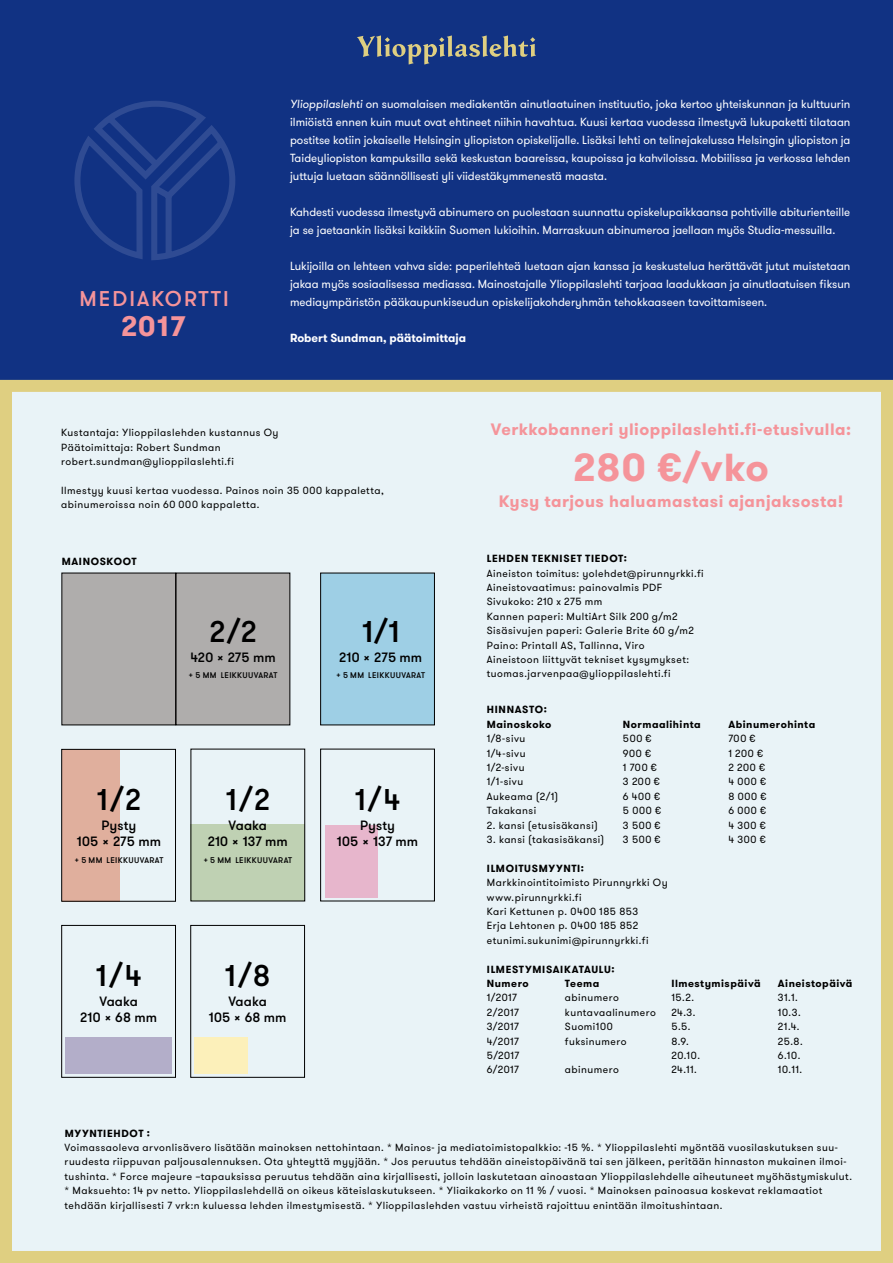
<style>
.page{position:relative;width:893px;height:1263px;background:#fff}
.page>*{position:absolute;margin:0;border:0;box-sizing:border-box;transform-origin:0 0}
.t1{font:700 39px "GT Walsheim";letter-spacing:.02em;color:#f5949a}
.t2{font:500 30px "GT Walsheim";color:#000}
.t3{font:700 28.2px "GT Walsheim";color:#f5949a}
.t4{font:500 21.3px "GT Walsheim";letter-spacing:.095em;color:#f5949a}
.t5{font:700 16.5px "GT Walsheim";letter-spacing:.03em;color:#f5949a}
.t6{font:500 13.5px/16.5px "GT Walsheim";letter-spacing:.01em;color:#000;text-align:center}
.t7{font:11.7px/18px "GT Walsheim";color:#fff;text-align:justify}
.t8{font:700 11.7px "GT Walsheim";color:#fff}
.t9{font:10.35px/14.4px "GT Walsheim";letter-spacing:.045em;color:#000}
.t10{font:700 10.35px/14.4px "GT Walsheim";letter-spacing:.06em;color:#000}
.t11{font:500 8.25px "GT Walsheim";letter-spacing:.04em;color:#000}
.s1{font-style:italic}
</style>
<div class="page">
<div style="left:0;top:34px;width:893px;height:1229px;background:#e9f3f7"></div>
<div style="left:0;top:0;width:893px;height:380px;background:#113283"></div>
<svg style="left:74px;top:101px;width:161px;height:159px"></svg>
<svg style="left:357px;top:35px;width:179px;height:30px"></svg>
<div style="left:0;top:380px;width:893px;height:883px;border:12px solid #dfcf81"></div>
<div style="left:191px;top:824px;width:114px;height:77px;background:#bfd1b3"></div>
<div style="left:62px;top:749px;width:57px;height:152px;background:#e0af9d"></div>
<div style="left:321px;top:573px;width:113px;height:152px;background:#9ecfe5"></div>
<div style="left:320px;top:573px;width:115px;height:152px;border:1px solid #000"></div>
<div style="left:61px;top:749px;width:115px;height:152px;border:1px solid #000"></div>
<div style="left:191px;top:925px;width:114px;height:152px;border:1px solid #000"></div>
<div style="left:325px;top:825px;width:53px;height:72px;background:#e7b6cc"></div>
<div style="left:195px;top:1038px;width:53px;height:36px;background:#fcf0ba"></div>
<div style="left:320px;top:749px;width:115px;height:152px;border:1px solid #000"></div>
<div style="left:61px;top:925px;width:115px;height:152px;border:1px solid #000"></div>
<div style="left:65px;top:1038px;width:106px;height:36px;background:#b3aec9"></div>
<div style="left:62px;top:573px;width:114px;height:152px;background:#afadac"></div>
<div style="left:176px;top:573px;width:114px;height:152px;background:#afadac"></div>
<h3 class="t4" style="left:80px;top:285px;width:151px">MEDIAKORTTI</h3>
<h3 class="t3" style="left:121px;top:308px;width:66px">2017</h3>
<p class="t7" style="left:290px;top:95px;width:562px"><span class="s1">Ylioppilaslehti</span> on suomalaisen mediakentän ainutlaatuinen instituutio, joka kertoo yhteiskunnan ja kulttuurin ilmiöistä ennen kuin muut ovat ehtineet niihin havahtua. Kuusi kertaa vuodessa ilmestyvä lukupaketti tilataan postitse kotiin jokaiselle Helsingin yliopiston opiskelijalle. Lisäksi lehti on telinejakelussa Helsingin yliopiston ja Taideyliopiston kampuksilla sekä keskustan baareissa, kaupoissa ja kahviloissa. Mobiilissa ja verkossa lehden juttuja luetaan säännöllisesti yli viidestäkymmenestä maasta.</p>
<p class="t7" style="left:290px;top:203px;width:562px">Kahdesti vuodessa ilmestyvä abinumero on puolestaan suunnattu opiskelupaikkaansa pohtiville abiturienteille ja se jaetaankin lisäksi kaikkiin Suomen lukioihin. Marraskuun abinumeroa jaellaan myös Studia-messuilla.</p>
<p class="t7" style="left:290px;top:257px;width:562px">Lukijoilla on lehteen vahva side: paperilehteä luetaan ajan kanssa ja keskustelua herättävät jutut muistetaan jakaa myös sosiaalisessa mediassa. Mainostajalle Ylioppilaslehti tarjoaa laadukkaan ja ainutlaatuisen fiksun mediaympäristön pääkaupunkiseudun opiskelijakohderyhmän tehokkaaseen tavoittamiseen.</p>
<p class="t8" style="left:290px;top:330px;width:177px">Robert Sundman, päätoimittaja</p>
<p class="t9" style="left:61px;top:426px;width:219px">Kustantaja: Ylioppilaslehden kustannus Oy<br>Päätoimittaja: Robert Sundman robert.sundman@ylioppilaslehti.fi</p>
<p class="t9" style="left:61px;top:483px;width:324px">Ilmestyy kuusi kertaa vuodessa. Painos noin 35 000 kappaletta, abinumeroissa noin 60 000 kappaletta.</p>
<p class="t10" style="left:62px;top:554px;width:77px">mainoskoot</p>
<h2 class="t2" style="left:210px;top:613px;width:49px">2/2</h2>
<h3 class="t6" style="left:190px;top:649px;width:87px">420 X 275 MM</h3>
<p class="t11" style="left:189px;top:670px;width:22px">+ 5 MM</p>
<p class="t11" style="left:221px;top:670px;width:58px">LEIKKUUVARAT</p>
<h2 class="t2" style="left:97px;top:781px;width:46px">1/2</h2>
<h3 class="t6" style="left:77px;top:817px;width:86px">PYSTY<br>105 X 275 MM</h3>
<p class="t11" style="left:75px;top:855px;width:22px">+ 5 MM</p>
<p class="t11" style="left:107px;top:855px;width:58px">LEIKKUUVARAT</p>
<h2 class="t2" style="left:96px;top:957px;width:47px">1/4</h2>
<h3 class="t6" style="left:80px;top:993px;width:78px">VAAKA<br>210 X 68 MM</h3>
<h2 class="t2" style="left:226px;top:781px;width:46px">1/2</h2>
<h3 class="t6" style="left:208px;top:817px;width:82px">VAAKA<br>210 X 137 MM</h3>
<p class="t11" style="left:203px;top:855px;width:22px">+ 5 MM</p>
<p class="t11" style="left:235px;top:855px;width:58px">LEIKKUUVARAT</p>
<h2 class="t2" style="left:225px;top:957px;width:47px">1/8</h2>
<h3 class="t6" style="left:209px;top:993px;width:79px">VAAKA<br>105 X 68 MM</h3>
<h2 class="t2" style="left:362px;top:613px;width:39px">1/1</h2>
<h3 class="t6" style="left:339px;top:649px;width:85px">210 X 275 MM</h3>
<p class="t11" style="left:336px;top:670px;width:22px">+ 5 MM</p>
<p class="t11" style="left:368px;top:670px;width:58px">LEIKKUUVARAT</p>
<h2 class="t2" style="left:355px;top:781px;width:47px">1/4</h2>
<h3 class="t6" style="left:337px;top:817px;width:83px">PYSTY<br>105 X 137 MM</h3>
<h3 class="t5" style="left:491px;top:419px;width:362px">Verkkobanneri ylioppilaslehti.fi-etusivulla:</h3>
<h1 class="t1" style="left:573px;top:442px;width:197px">280 €/vko</h1>
<h3 class="t5" style="left:499px;top:490px;width:346px">Kysy tarjous haluamastasi ajanjaksosta!</h3>
<p class="t10" style="left:487px;top:551px;width:142px">Lehden tekniset tiedot:</p>
<p class="t9" style="left:487px;top:566px;width:218px">Aineiston toimitus: yolehdet@pirunnyrkki.fi Aineistovaatimus: painovalmis PDF Sivukoko: 210 x 275 mm<br>Kannen paperi: MultiArt Silk 200 g/m2<br>Sisäsivujen paperi: Galerie Brite 60 g/m2<br>Paino: Printall AS, Tallinna, Viro<br>Aineistoon liittyvät tekniset kysymykset: tuomas.jarvenpaa@ylioppilaslehti.fi</p>
<p class="t10" style="left:487px;top:703px;width:105px">hinnasto:<br>Mainoskoko N</p>
<p class="t10" style="left:631px;top:717px;width:89px">ormaalihinta A</p>
<p class="t10" style="left:736px;top:717px;width:81px">binumerohinta</p>
<p class="t9" style="left:487px;top:732px;width:40px">1/8-sivu</p>
<p class="t9" style="left:623px;top:732px;width:30px">500 €</p>
<p class="t9" style="left:728px;top:732px;width:29px">700 €</p>
<p class="t9" style="left:487px;top:746px;width:40px">1/4-sivu</p>
<p class="t9" style="left:623px;top:746px;width:30px">900 €</p>
<p class="t9" style="left:728px;top:746px;width:36px">1 200 €</p>
<p class="t9" style="left:487px;top:760px;width:39px">1/2-sivu</p>
<p class="t9" style="left:623px;top:760px;width:36px">1 700 €</p>
<p class="t9" style="left:728px;top:760px;width:38px">2 200 €</p>
<p class="t9" style="left:487px;top:775px;width:38px">1/1-sivu</p>
<p class="t9" style="left:623px;top:775px;width:39px">3 200 €</p>
<p class="t9" style="left:728px;top:775px;width:39px">4 000 €</p>
<p class="t9" style="left:487px;top:789px;width:73px">Aukeama (2/1)</p>
<p class="t9" style="left:623px;top:789px;width:39px">6 400 €</p>
<p class="t9" style="left:728px;top:789px;width:40px">8 000 €</p>
<p class="t9" style="left:487px;top:804px;width:51px">Takakansi</p>
<p class="t9" style="left:623px;top:804px;width:40px">5 000 €</p>
<p class="t9" style="left:728px;top:804px;width:39px">6 000 €</p>
<p class="t9" style="left:487px;top:818px;width:112px">2. kansi (etusisäkansi)</p>
<p class="t9" style="left:623px;top:818px;width:39px">3 500 €</p>
<p class="t9" style="left:728px;top:818px;width:39px">4 300 €</p>
<p class="t9" style="left:487px;top:832px;width:119px">3. kansi (takasisäkansi)</p>
<p class="t9" style="left:623px;top:832px;width:39px">3 500 €</p>
<p class="t9" style="left:728px;top:832px;width:39px">4 300 €</p>
<p class="t10" style="left:487px;top:861px;width:99px">ilmoitusmyynti:</p>
<p class="t9" style="left:487px;top:876px;width:182px">Markkinointitoimisto Pirunnyrkki Oy www.pirunnyrkki.fi<br>Kari Kettunen p. 0400 185 853<br>Erja Lehtonen p. 0400 185 852 etunimi.sukunimi@pirunnyrkki.fi</p>
<p class="t10" style="left:487px;top:962px;width:129px">ilm estymisaikataulu:<br>Numero T</p>
<p class="t10" style="left:570px;top:976px;width:31px">eema</p>
<p class="t10" style="left:671px;top:976px;width:183px">I lmestymispäivä Aineistopäivä</p>
<p class="t9" style="left:487px;top:991px;width:32px">1/2017</p>
<p class="t9" style="left:565px;top:991px;width:55px">abinumero</p>
<p class="t9" style="left:671px;top:991px;width:24px">15.2.</p>
<p class="t9" style="left:778px;top:991px;width:21px">31.1.</p>
<p class="t9" style="left:487px;top:1005px;width:34px">2/2017</p>
<p class="t9" style="left:565px;top:1005px;width:93px">kuntavaalinumero</p>
<p class="t9" style="left:671px;top:1005px;width:26px">24.3.</p>
<p class="t9" style="left:778px;top:1005px;width:24px">10.3.</p>
<p class="t9" style="left:487px;top:1019px;width:34px">3/2017</p>
<p class="t9" style="left:565px;top:1019px;width:50px">Suomi100</p>
<p class="t9" style="left:671px;top:1019px;width:21px">5.5.</p>
<p class="t9" style="left:778px;top:1019px;width:23px">21.4.</p>
<p class="t9" style="left:487px;top:1034px;width:34px">4/2017</p>
<p class="t9" style="left:565px;top:1034px;width:63px">fuksinumero</p>
<p class="t9" style="left:671px;top:1034px;width:19px">8.9.</p>
<p class="t9" style="left:778px;top:1034px;width:26px">25.8.</p>
<p class="t9" style="left:487px;top:1048px;width:34px">5/2017</p>
<p class="t9" style="left:671px;top:1048px;width:30px">20.10.</p>
<p class="t9" style="left:778px;top:1048px;width:24px">6.10.</p>
<p class="t9" style="left:487px;top:1063px;width:34px">6/2017</p>
<p class="t9" style="left:565px;top:1063px;width:55px">abinumero</p>
<p class="t9" style="left:671px;top:1063px;width:27px">24.11.</p>
<p class="t9" style="left:778px;top:1063px;width:26px">10.11.</p>
<p class="t10" style="left:65px;top:1126px;width:87px">Myyntiehdot :</p>
<p class="t9" style="left:65px;top:1140px;width:789px">Voimassaoleva arvonlisävero lisätään mainoksen nettohintaan. * Mainos- ja mediatoimistopalkkio: -15 %. * Ylioppilaslehti myöntää vuosilaskutuksen suu&shy;ruudesta riippuvan paljousalennuksen. Ota yhteyttä myyjään. * Jos peruutus tehdään aineistopäivänä tai sen jälkeen, peritään hinnaston mukainen ilmoi&shy;tushinta. * Force majeure –tapauksissa peruutus tehdään aina kirjallisesti, jolloin laskutetaan ainoastaan Ylioppilaslehdelle aiheutuneet myöhästymiskulut. * Maksuehto: 14 pv netto. Ylioppilaslehdellä on oikeus käteislaskutukseen. * Yliaikakorko on 11 % / vuosi. * Mainoksen painoasua koskevat reklamaatiot tehdään kirjallisesti 7 vrk:n kuluessa lehden ilmestymisestä. * Ylioppilaslehden vastuu virheistä rajoittuu enintään ilmoitushintaan.</p>
</div>
